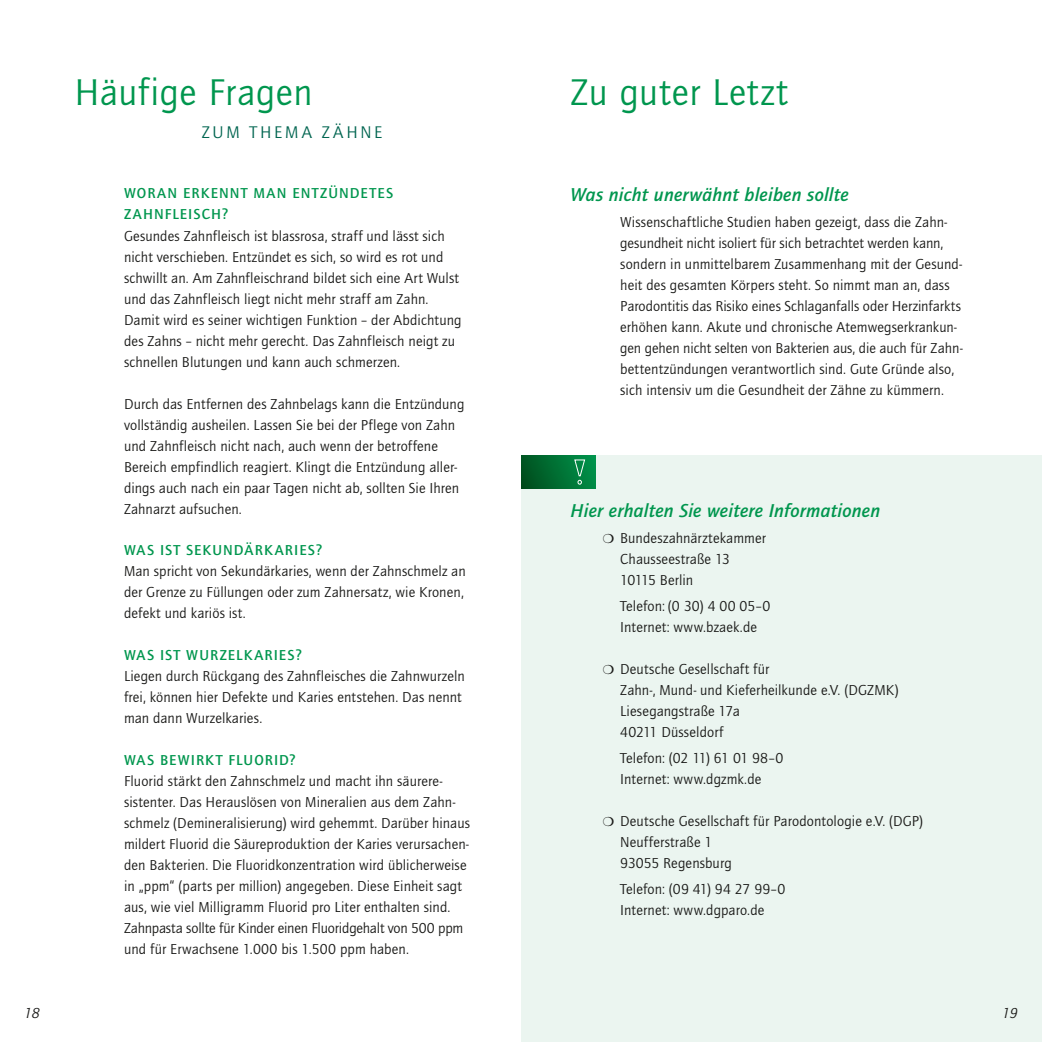
<style>
.page{position:relative;width:1042px;height:1042px;background:#fff}
.page>*{position:absolute;margin:0;border:0;box-sizing:border-box;transform-origin:0 0}
.t1{font:38.5px "Quay Sans ITC Std";letter-spacing:.015em;color:#00964e}
.t2{font:italic 500 19.25px "Quay Sans ITC Std";letter-spacing:.01em;color:#00964e}
.t3{font:17.5px "Quay Sans ITC Std";letter-spacing:.155em;color:#006550}
.t4{font:14.88px/21px "Quay Sans ITC Std";letter-spacing:.01em;color:#1a1a18}
.t5{font:500 14.88px/21px "Quay Sans ITC Std";letter-spacing:.075em;color:#00964e}
.t6{font:italic 14.88px "Quay Sans ITC Std";color:#1a1a18}
</style>
<div class="page">
<div style="left:521px;top:455px;width:521px;height:587px;background:#ebf5f0"></div>
<div style="left:521px;top:455px;width:74px;height:34px;background:linear-gradient(to right,#004f1e,#008e48)"></div>
<svg style="left:573px;top:459px;width:13px;height:26px"></svg>
<h1 class="t1" style="left:74px;top:70px;width:239px">Häufige Fragen</h1>
<h1 class="t1" style="left:570px;top:70px;width:219px">Zu guter Letzt</h1>
<p class="t3" style="left:202px;top:122px;width:182px">ZUM THEMA ZÄHNE</p>
<p class="t5" style="left:124px;top:183px;width:271px">WORAN ERKENNT MAN ENTZÜNDETES<br>ZAHNFLEISCH?</p>
<p class="t4" style="left:124px;top:225px;width:339px">Gesundes Zahnfleisch ist blassrosa, straff und lässt sich nicht verschieben. Entzündet es sich, so wird es rot und schwillt an. Am Zahnfleischrand bildet sich eine Art Wulst und das Zahnfleisch liegt nicht mehr straff am Zahn.<br>Damit wird es seiner wichtigen Funktion – der Abdichtung des Zahns – nicht mehr gerecht. Das Zahnfleisch neigt zu schnellen Blutungen und kann auch schmerzen.</p>
<p class="t4" style="left:124px;top:393px;width:342px">Durch das Entfernen des Zahnbelags kann die Entzündung vollständig ausheilen. Lassen Sie bei der Pflege von Zahn und Zahnfleisch nicht nach, auch wenn der betroffene Bereich empfindlich reagiert. Klingt die Entzündung aller&shy;dings auch nach ein paar Tagen nicht ab, sollten Sie Ihren Zahnarzt aufsuchen.</p>
<p class="t5" style="left:124px;top:540px;width:200px">WAS IST SEKUNDÄRKARIES?</p>
<p class="t4" style="left:124px;top:561px;width:343px">Man spricht von Sekundärkaries, wenn der Zahnschmelz an der Grenze zu Füllungen oder zum Zahnersatz, wie Kronen, defekt und kariös ist.</p>
<p class="t5" style="left:124px;top:645px;width:179px">WAS IST WURZELKARIES?</p>
<p class="t4" style="left:124px;top:666px;width:342px">Liegen durch Rückgang des Zahnfleisches die Zahnwurzeln frei, können hier Defekte und Karies entstehen. Das nennt man dann Wurzelkaries.</p>
<p class="t5" style="left:124px;top:750px;width:173px">WAS BEWIRKT FLUORID?</p>
<p class="t4" style="left:124px;top:771px;width:347px">Fluorid stärkt den Zahnschmelz und macht ihn säurere&shy;sistenter. Das Herauslösen von Mineralien aus dem Zahn&shy;schmelz (Demineralisierung) wird gehemmt. Darüber hinaus mildert Fluorid die Säureproduktion der Karies verursachen&shy;den Bakterien. Die Fluoridkonzentration wird üblicherweise in „ppm“ (parts per million) angegeben. Diese Einheit sagt aus, wie viel Milligramm Fluorid pro Liter enthalten sind.<br>Zahnpasta sollte für Kinder einen Fluoridgehalt von 500 ppm und für Erwachsene 1.000 bis 1.500 ppm haben.</p>
<p class="t2" style="left:570px;top:184px;width:279px">Was nicht unerwähnt bleiben sollte</p>
<p class="t4" style="left:620px;top:212px;width:344px">Wissenschaftliche Studien haben gezeigt, dass die Zahn&shy;gesundheit nicht isoliert für sich betrachtet werden kann, sondern in unmittelbarem Zusammenhang mit der Gesund&shy;heit des gesamten Körpers steht. So nimmt man an, dass Parodontitis das Risiko eines Schlaganfalls oder Herzinfarkts erhöhen kann. Akute und chronische Atemwegserkrankun&shy;gen gehen nicht selten von Bakterien aus, die auch für Zahn&shy;bettentzündungen verantwortlich sind. Gute Gründe also, sich intensiv um die Gesundheit der Zähne zu kümmern.</p>
<p class="t2" style="left:570px;top:499px;width:311px">Hier erhalten Sie weitere Informationen</p>
<p class="t4" style="left:620px;top:527px;width:147px;text-indent:-17px">❍ Bundeszahnärztekammer<br>Chausseestraße 13<br>10115 Berlin</p>
<p class="t4" style="left:620px;top:595px;width:152px">Telefon: (0 30) 4 00 05–0<br>Internet: www.bzaek.de</p>
<p class="t4" style="left:620px;top:658px;width:280px;text-indent:-17px">❍ Deutsche Gesellschaft für<br>Zahn-, Mund- und Kieferheilkunde e.V. (DGZMK)<br>Liesegangstraße 17a<br>40211 Düsseldorf</p>
<p class="t4" style="left:620px;top:748px;width:165px">Telefon: (02 11) 61 01 98–0<br>Internet: www.dgzmk.de</p>
<p class="t4" style="left:620px;top:811px;width:304px;text-indent:-17px">❍ Deutsche Gesellschaft für Parodontologie e.V. (DGP)<br>Neufferstraße 1<br>93055 Regensburg</p>
<p class="t4" style="left:620px;top:879px;width:167px">Telefon: (09 41) 94 27 99–0<br>Internet: www.dgparo.de</p>
<p class="t6" style="left:24px;top:1004px;width:17px">18</p>
<p class="t6" style="left:1002px;top:1004px;width:17px">19</p>
</div>
